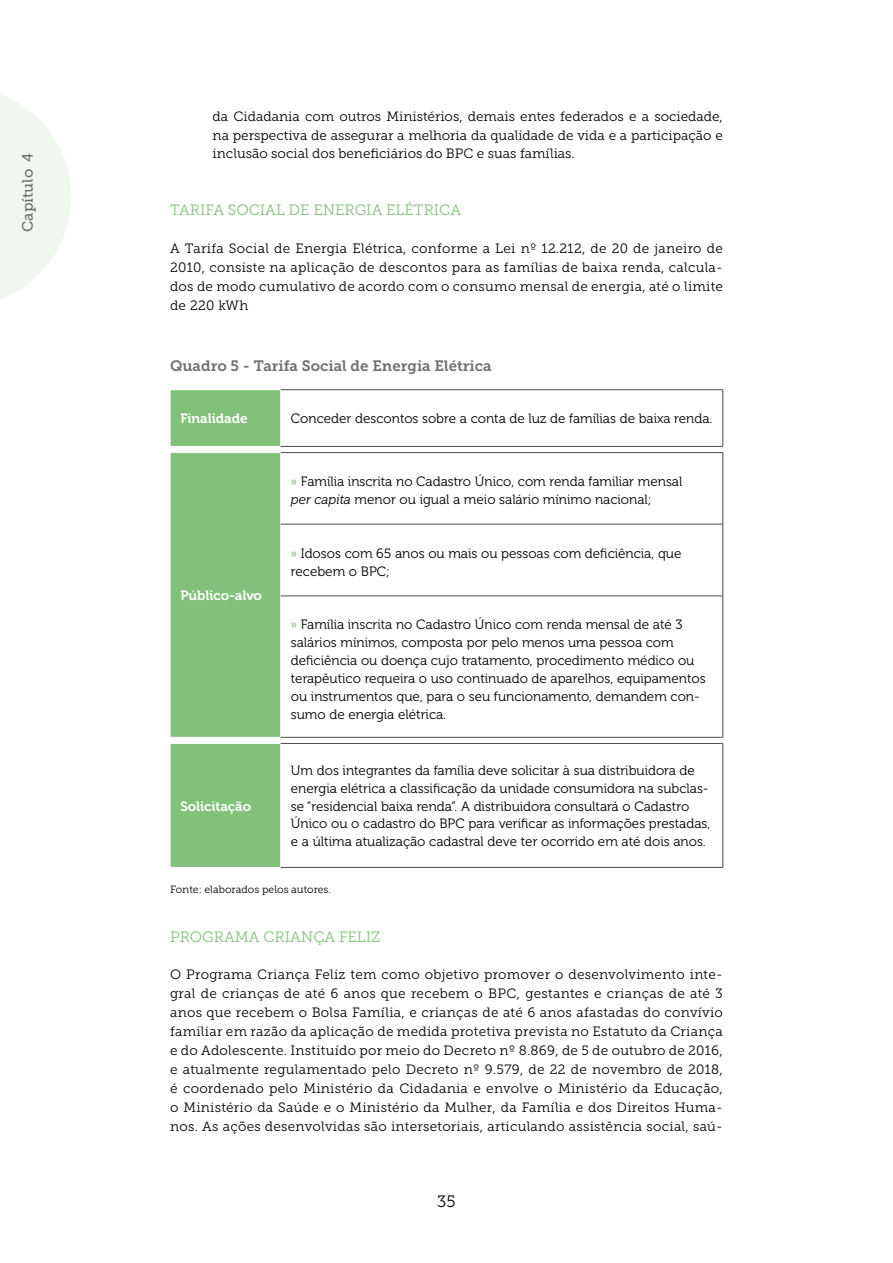
<style>
.page{position:relative;width:893px;height:1263px;background:#fff}
.page>*{position:absolute;margin:0;border:0;box-sizing:border-box;transform-origin:0 0}
.t1{font:16.5px "Museo Slab 300";color:#000}
.t2{font:15px "Museo Slab 300";color:#82c17a}
.t3{font:15px "Museo Slab 700";color:#706f6f}
.t4{font:15px "Museo Slab 500";letter-spacing:-.005em;color:#706f6f}
.t5{font:13.5px/18.9px "Museo Slab 300";letter-spacing:.015em;color:#000;text-align:justify}
.t6{font:13.5px/18px "Museo 300";color:#000}
.t7{font:13.5px "Museo 700";color:#fff}
.t8{font:10.5px "Museo Slab 300";color:#000}
.s1{font-family:"Poppins";color:#82c17a}
.s2{font-style:italic}
</style>
<div class="page">
<svg style="left:0;top:94px;width:71px;height:205px"></svg>
<div style="left:170px;top:390px;width:111px;height:56px;background:#82c17a"></div>
<hr style="left:170px;top:390px;width:1px;height:56px;background:#fff">
<hr style="left:280px;top:390px;width:1px;height:56px;background:#fff">
<hr style="left:281px;top:389px;width:442px;height:1px;background:#4d4d4d">
<hr style="left:723px;top:390px;width:1px;height:56px;background:#4d4d4d">
<hr style="left:281px;top:446px;width:442px;height:1px;background:#4d4d4d">
<div style="left:170px;top:453px;width:111px;height:284px;background:#82c17a"></div>
<hr style="left:170px;top:453px;width:1px;height:71px;background:#fff">
<hr style="left:280px;top:453px;width:1px;height:71px;background:#fff">
<hr style="left:170px;top:524px;width:1px;height:72px;background:#fff">
<hr style="left:280px;top:524px;width:1px;height:72px;background:#fff">
<hr style="left:170px;top:596px;width:1px;height:141px;background:#fff">
<hr style="left:280px;top:596px;width:1px;height:141px;background:#fff">
<hr style="left:281px;top:452px;width:442px;height:1px;background:#4d4d4d">
<hr style="left:723px;top:453px;width:1px;height:71px;background:#4d4d4d">
<hr style="left:281px;top:524px;width:442px;height:1px;background:#4d4d4d">
<hr style="left:723px;top:524px;width:1px;height:72px;background:#4d4d4d">
<hr style="left:281px;top:596px;width:442px;height:1px;background:#4d4d4d">
<hr style="left:723px;top:596px;width:1px;height:141px;background:#4d4d4d">
<hr style="left:281px;top:737px;width:442px;height:1px;background:#4d4d4d">
<div style="left:170px;top:743px;width:111px;height:124px;background:#82c17a"></div>
<hr style="left:170px;top:743px;width:111px;height:1px;background:#fff">
<hr style="left:170px;top:743px;width:1px;height:124px;background:#fff">
<hr style="left:280px;top:743px;width:1px;height:124px;background:#fff">
<hr style="left:281px;top:743px;width:442px;height:1px;background:#4d4d4d">
<hr style="left:723px;top:743px;width:1px;height:124px;background:#4d4d4d">
<hr style="left:281px;top:867px;width:442px;height:1px;background:#4d4d4d">
<p class="t4" style="left:19px;top:232px;width:81px;rotate:-90deg">Capítulo 4</p>
<p class="t5" style="left:213px;top:107px;width:512px">da Cidadania com outros Ministérios, demais entes federados e a sociedade, na perspectiva de assegurar a melhoria da qualidade de vida e a participação e inclusão social dos beneficiários do BPC e suas famílias.</p>
<p class="t2" style="left:170px;top:202px;width:293px">TARIFA SOCIAL DE ENERGIA ELÉTRICA</p>
<p class="t5" style="left:170px;top:239px;width:554px">A Tarifa Social de Energia Elétrica, conforme a Lei nº 12.212, de 20 de janeiro de 2010, consiste na aplicação de descontos para as famílias de baixa renda, calcula&shy;dos de modo cumulativo de acordo com o consumo mensal de energia, até o limite de 220 kWh</p>
<p class="t3" style="left:170px;top:357px;width:323px">Quadro 5 - Tarifa Social de Energia Elétrica</p>
<p class="t7" style="left:180px;top:411px;width:69px">Finalidade</p>
<p class="t6" style="left:291px;top:410px;width:423px">Conceder descontos sobre a conta de luz de famílias de baixa renda.</p>
<p class="t7" style="left:180px;top:588px;width:83px">Público-alvo</p>
<p class="t6" style="left:291px;top:473px;width:393px"><span class="s1">»</span> Família inscrita no Cadastro Único, com renda familiar mensal <span class="s2">per capita</span> menor ou igual a meio salário mínimo nacional;</p>
<p class="t6" style="left:291px;top:545px;width:392px"><span class="s1">»</span> Idosos com 65 anos ou mais ou pessoas com deficiência, que recebem o BPC;</p>
<p class="t6" style="left:291px;top:615px;width:416px"><span class="s1">»</span> Família inscrita no Cadastro Único com renda mensal de até 3 salários mínimos, composta por pelo menos uma pessoa com deficiência ou doença cujo tratamento, procedimento médico ou terapêutico requeira o uso continuado de aparelhos, equipamentos ou instrumentos que, para o seu funcionamento, demandem con&shy;sumo de energia elétrica.</p>
<p class="t6" style="left:291px;top:761px;width:421px">Um dos integrantes da família deve solicitar à sua distribuidora de energia elétrica a classificação da unidade consumidora na subclas&shy;se “residencial baixa renda”. A distribuidora consultará o Cadastro Único ou o cadastro do BPC para verificar as informações prestadas, e a última atualização cadastral deve ter ocorrido em até dois anos.</p>
<p class="t8" style="left:170px;top:884px;width:163px">Fonte: elaborados pelos autores.</p>
<p class="t2" style="left:170px;top:928px;width:212px">PROGRAMA CRIANÇA FELIZ</p>
<p class="t5" style="left:170px;top:965px;width:554px">O Programa Criança Feliz tem como objetivo promover o desenvolvimento inte&shy;gral de crianças de até 6 anos que recebem o BPC, gestantes e crianças de até 3 anos que recebem o Bolsa Família, e crianças de até 6 anos afastadas do convívio familiar em razão da aplicação de medida protetiva prevista no Estatuto da Criança e do Adolescente. Instituído por meio do Decreto nº 8.869, de 5 de outubro de 2016, e atualmente regulamentado pelo Decreto nº 9.579, de 22 de novembro de 2018, é coordenado pelo Ministério da Cidadania e envolve o Ministério da Educação, o Ministério da Saúde e o Ministério da Mulher, da Família e dos Direitos Huma&shy;nos. As ações desenvolvidas são intersetoriais, articulando assistência social, saú-</p>
<p class="t7" style="left:180px;top:798px;width:72px">Solicitação</p>
<p class="t1" style="left:437px;top:1192px;width:20px">35</p>
</div>
